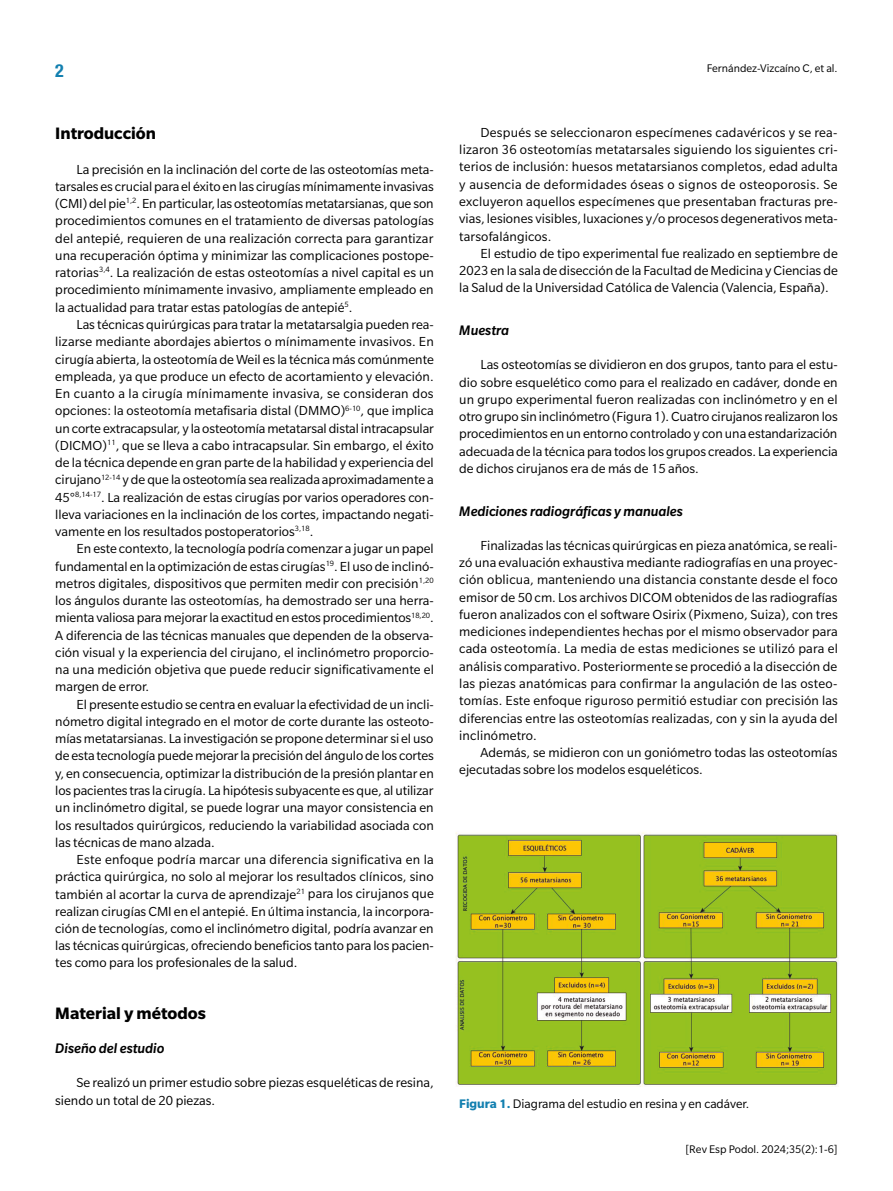
<style>
.page{position:relative;width:893px;height:1191px;background:#fff}
.page>*{position:absolute;margin:0;border:0;box-sizing:border-box;transform-origin:0 0}
.t1{font:700 18px "Slate Pro";color:#000}
.t2{font:700 condensed 18px "Helvetica Neue LT Std";color:#1380b0}
.t3{font:italic 500 15px "Slate Pro";color:#000}
.t4{font:14.25px/17.2px "Slate Pro";color:#000;text-align:justify}
.t5{font:13.5px "Slate Pro";color:#000}
.t6{font:12px "Slate Pro";color:#000}
.s1{font-weight:700;color:#1380b0}
</style>
<div class="page">
<img style="left:455px;top:832px;width:384px;height:254px">
<p class="t2" style="left:55px;top:59px;width:10px">2</p>
<p class="t6" style="left:707px;top:62px;width:132px">Fernández-Vizcaíno C, et al.</p>
<p class="t1" style="left:55px;top:124px;width:102px">Introducción</p>
<p class="t4" style="left:55px;top:160px;width:380px;text-indent:21px">La precisión en la inclinación del corte de las osteotomías meta&shy;tarsales es crucial para el éxito en las cirugías mínimamente invasivas (CMI) del pie<sup>1,2</sup>. En particular, las osteotomías metatarsianas, que son procedimientos comunes en el tratamiento de diversas patologías del antepié, requieren de una realización correcta para garantizar una recuperación óptima y minimizar las complicaciones postope&shy;ratorias<sup>3,4</sup>. La realización de estas osteotomías a nivel capital es un procedimiento mínimamente invasivo, ampliamente empleado en la actualidad para tratar estas patologías de antepié<sup>5</sup>.</p>
<p class="t4" style="left:55px;top:316px;width:380px;text-indent:21px">Las técnicas quirúrgicas para tratar la metatarsalgia pueden rea&shy;lizarse mediante abordajes abiertos o mínimamente invasivos. En cirugía abierta, la osteotomía de Weil es la técnica más comúnmente empleada, ya que produce un efecto de acortamiento y elevación.<br>En cuanto a la cirugía mínimamente invasiva, se consideran dos opciones: la osteotomía metafisaria distal (DMMO)<sup>6-10</sup>, que implica un corte extracapsular, y la osteotomía metatarsal distal intracapsular (DICMO)<sup>11</sup>, que se lleva a cabo intracapsular. Sin embargo, el éxito de la técnica depende en gran parte de la habilidad y experiencia del cirujano<sup>12-14</sup> y de que la osteotomía sea realizada aproximadamente a 45°<sup>8,14-17</sup>. La realización de estas cirugías por varios operadores con&shy;lleva variaciones en la inclinación de los cortes, impactando negati&shy;vamente en los resultados postoperatorios<sup>3,18</sup>.</p>
<p class="t4" style="left:55px;top:540px;width:380px;text-indent:21px">En este contexto, la tecnología podría comenzar a jugar un papel fundamental en la optimización de estas cirugías<sup>19</sup>. El uso de inclinó&shy;metros digitales, dispositivos que permiten medir con precisión<sup>1,20 </sup>los ángulos durante las osteotomías, ha demostrado ser una herra&shy;mienta valiosa para mejorar la exactitud en estos procedimientos<sup>18,20</sup>.<br>A diferencia de las técnicas manuales que dependen de la observa&shy;ción visual y la experiencia del cirujano, el inclinómetro proporcio&shy;na una medición objetiva que puede reducir significativamente el margen de error.</p>
<p class="t4" style="left:55px;top:695px;width:380px;text-indent:21px">El presente estudio se centra en evaluar la efectividad de un incli&shy;nómetro digital integrado en el motor de corte durante las osteoto&shy;mías metatarsianas. La investigación se propone determinar si el uso de esta tecnología puede mejorar la precisión del ángulo de los cortes y, en consecuencia, optimizar la distribución de la presión plantar en los pacientes tras la cirugía. La hipótesis subyacente es que, al utilizar un inclinómetro digital, se puede lograr una mayor consistencia en los resultados quirúrgicos, reduciendo la variabilidad asociada con las técnicas de mano alzada.</p>
<p class="t4" style="left:55px;top:851px;width:380px;text-indent:21px">Este enfoque podría marcar una diferencia significativa en la práctica quirúrgica, no solo al mejorar los resultados clínicos, sino también al acortar la curva de aprendizaje<sup>21</sup> para los cirujanos que realizan cirugías CMI en el antepié. En última instancia, la incorpora&shy;ción de tecnologías, como el inclinómetro digital, podría avanzar en las técnicas quirúrgicas, ofreciendo beneficios tanto para los pacien&shy;tes como para los profesionales de la salud.</p>
<p class="t1" style="left:55px;top:1003px;width:152px">Material y métodos</p>
<p class="t3" style="left:55px;top:1040px;width:111px">Diseño del estudio</p>
<p class="t4" style="left:55px;top:1074px;width:380px;text-indent:21px">Se realizó un primer estudio sobre piezas esqueléticas de resina, siendo un total de 20 piezas.</p>
<p class="t4" style="left:459px;top:124px;width:380px;text-indent:21px">Después se seleccionaron especímenes cadavéricos y se rea&shy;lizaron 36 osteotomías metatarsales siguiendo los siguientes cri&shy;terios de inclusión: huesos metatarsianos completos, edad adulta y ausencia de deformidades óseas o signos de osteoporosis. Se excluyeron aquellos especímenes que presentaban fracturas pre&shy;vias, lesiones visibles, luxaciones y/o procesos degenerativos meta&shy;tarsofalángicos.</p>
<p class="t4" style="left:459px;top:244px;width:380px;text-indent:21px">El estudio de tipo experimental fue realizado en septiembre de 2023 en la sala de disección de la Facultad de Medicina y Ciencias de la Salud de la Universidad Católica de Valencia (Valencia, España).</p>
<p class="t3" style="left:459px;top:322px;width:51px">Muestra</p>
<p class="t4" style="left:459px;top:356px;width:380px;text-indent:21px">Las osteotomías se dividieron en dos grupos, tanto para el estu&shy;dio sobre esquelético como para el realizado en cadáver, donde en un grupo experimental fueron realizadas con inclinómetro y en el otro grupo sin inclinómetro (Figura 1). Cuatro cirujanos realizaron los procedimientos en un entorno controlado y con una estandarización adecuada de la técnica para todos los grupos creados. La experiencia de dichos cirujanos era de más de 15 años.</p>
<p class="t3" style="left:459px;top:503px;width:225px">Mediciones radiográficas y manuales</p>
<p class="t4" style="left:459px;top:536px;width:380px;text-indent:21px">Finalizadas las técnicas quirúrgicas en pieza anatómica, se reali&shy;zó una evaluación exhaustiva mediante radiografías en una proyec&shy;ción oblicua, manteniendo una distancia constante desde el foco emisor de 50 cm. Los archivos DICOM obtenidos de las radiografías fueron analizados con el software Osirix (Pixmeno, Suiza), con tres mediciones independientes hechas por el mismo observador para cada osteotomía. La media de estas mediciones se utilizó para el análisis comparativo. Posteriormente se procedió a la disección de las piezas anatómicas para confirmar la angulación de las osteo&shy;tomías. Este enfoque riguroso permitió estudiar con precisión las diferencias entre las osteotomías realizadas, con y sin la ayuda del inclinómetro.</p>
<p class="t4" style="left:459px;top:744px;width:380px;text-indent:21px">Además, se midieron con un goniómetro todas las osteotomías ejecutadas sobre los modelos esqueléticos.</p>
<p class="t5" style="left:459px;top:1097px;width:291px"><span class="s1">Figura 1.</span> Diagrama del estudio en resina y en cadáver.</p>
<p class="t6" style="left:686px;top:1143px;width:154px">[Rev Esp Podol. 2024;35(2):1-6]</p>
</div>
